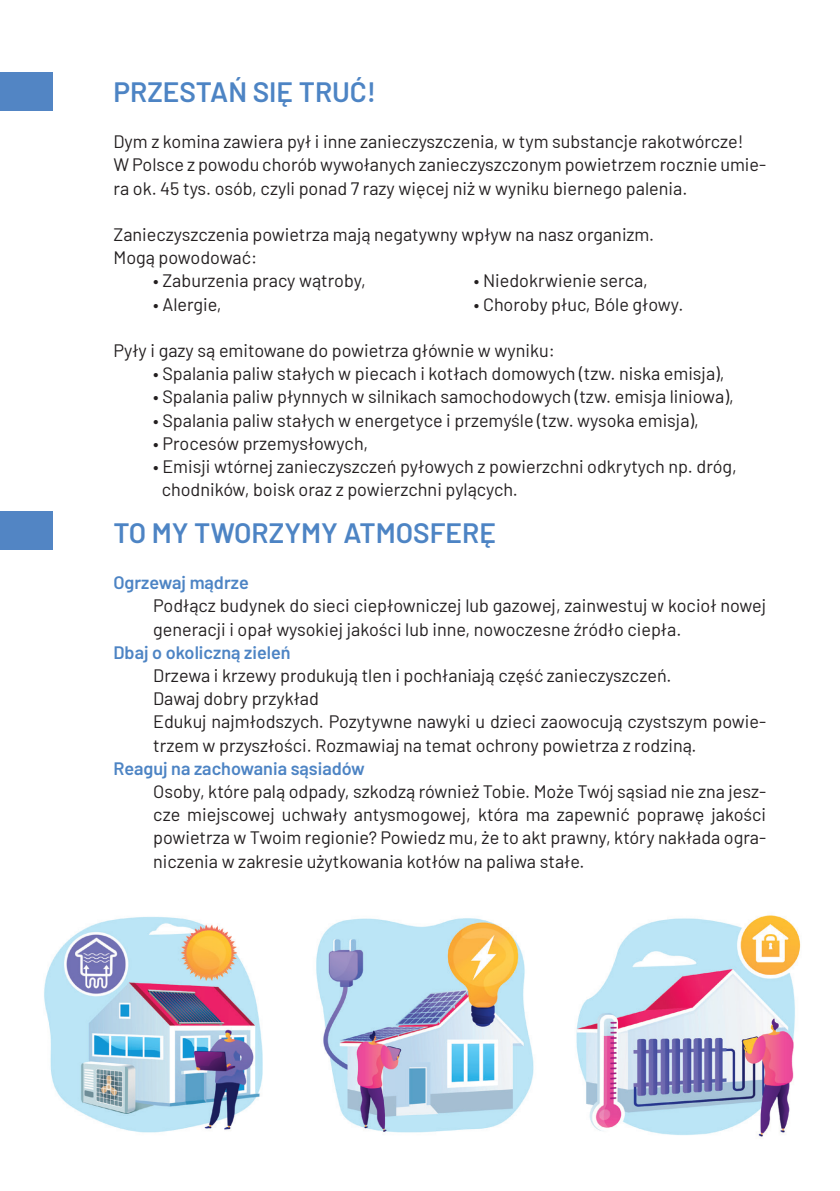
<style>
.page{position:relative;width:840px;height:1191px;background:#fff}
.page>*{position:absolute;margin:0;border:0;box-sizing:border-box;transform-origin:0 0}
.t1{font:600 28px "Barlow";color:#4d84c4}
.t2{font:18px/23.2px "Barlow";color:#231f20}
.t3{font:600 18px "Barlow";color:#4d84c4}
</style>
<div class="page">
<div style="left:0;top:72px;width:52px;height:39px;background:#5285c4"></div>
<div style="left:0;top:512px;width:52px;height:38px;background:#5285c4"></div>
<img style="left:44px;top:915px;width:757px;height:222px">
<p class="t1" style="left:113px;top:71px;width:264px">PRZESTAŃ SIĘ TRUĆ!</p>
<p class="t2" style="left:113px;top:129px;width:631px">Dym z komina zawiera pył i inne zanieczyszczenia, w tym substancje rakotwórcze!</p>
<p class="t2" style="left:113px;top:152px;width:653px">W Polsce z powodu chorób wywołanych zanieczyszczonym powietrzem rocznie umie&shy;ra ok. 45 tys. osób, czyli ponad 7 razy więcej niż w wyniku biernego palenia.</p>
<p class="t2" style="left:113px;top:221px;width:542px">Zanieczyszczenia powietrza mają negatywny wpływ na nasz organizm.</p>
<p class="t2" style="left:113px;top:245px;width:145px">Mogą powodować:</p>
<p class="t2" style="left:153px;top:268px;width:214px">• Zaburzenia pracy wątroby,</p>
<p class="t2" style="left:473px;top:268px;width:175px">• Niedokrwienie serca,</p>
<p class="t2" style="left:153px;top:291px;width:70px">• Alergie,</p>
<p class="t2" style="left:473px;top:291px;width:211px">• Choroby płuc, Bóle głowy.</p>
<p class="t2" style="left:113px;top:337px;width:442px">Pyły i gazy są emitowane do powietrza głównie w wyniku:</p>
<p class="t2" style="left:153px;top:361px;width:572px">• Spalania paliw stałych w piecach i kotłach domowych (tzw. niska emisja),</p>
<p class="t2" style="left:153px;top:384px;width:581px">• Spalania paliw płynnych w silnikach samochodowych (tzw. emisja liniowa),</p>
<p class="t2" style="left:153px;top:407px;width:547px">• Spalania paliw stałych w energetyce i przemyśle (tzw. wysoka emisja),</p>
<p class="t2" style="left:153px;top:430px;width:216px">• Procesów przemysłowych,</p>
<p class="t2" style="left:153px;top:453px;width:584px">• Emisji wtórnej zanieczyszczeń pyłowych z powierzchni odkrytych np. dróg,</p>
<p class="t2" style="left:162px;top:477px;width:357px">chodników, boisk oraz z powierzchni pylących.</p>
<p class="t1" style="left:113px;top:512px;width:384px">TO MY TWORZYMY ATMOSFERĘ</p>
<p class="t3" style="left:113px;top:569px;width:137px">Ogrzewaj mądrze</p>
<p class="t2" style="left:153px;top:593px;width:614px">Podłącz budynek do sieci ciepłowniczej lub gazowej, zainwestuj w kocioł nowej generacji i opał wysokiej jakości lub inne, nowoczesne źródło ciepła.</p>
<p class="t3" style="left:113px;top:639px;width:178px">Dbaj o okoliczną zieleń</p>
<p class="t2" style="left:153px;top:662px;width:519px">Drzewa i krzewy produkują tlen i pochłaniają część zanieczyszczeń.</p>
<p class="t2" style="left:153px;top:685px;width:167px">Dawaj dobry przykład</p>
<p class="t2" style="left:153px;top:709px;width:614px">Edukuj najmłodszych. Pozytywne nawyki u dzieci zaowocują czystszym powie&shy;trzem w przyszłości. Rozmawiaj na temat ochrony powietrza z rodziną.</p>
<p class="t3" style="left:113px;top:755px;width:253px">Reaguj na zachowania sąsiadów</p>
<p class="t2" style="left:153px;top:778px;width:614px;text-align:justify">Osoby, które palą odpady, szkodzą również Tobie. Może Twój sąsiad nie zna jesz&shy;cze miejscowej uchwały antysmogowej, która ma zapewnić poprawę jakości powietrza w Twoim regionie? Powiedz mu, że to akt prawny, który nakłada ogra&shy;niczenia w zakresie użytkowania kotłów na paliwa stałe.</p>
</div>
